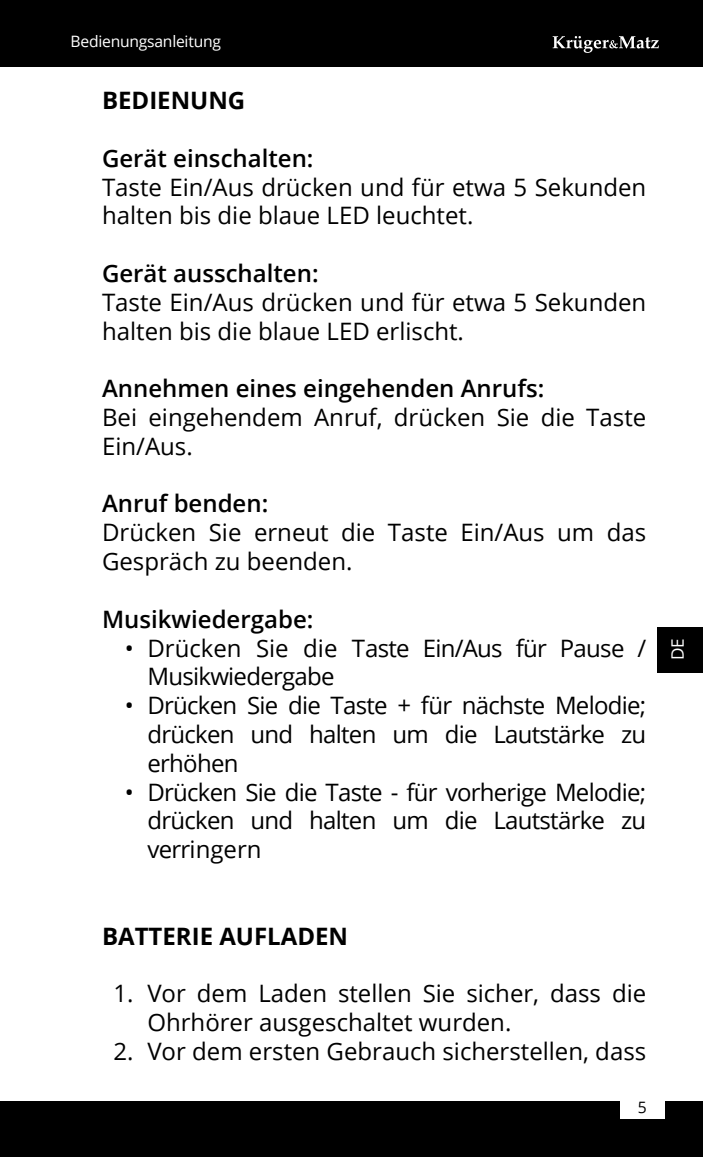
<style>
.page{position:relative;width:703px;height:1157px;background:#fff}
.page>*{position:absolute;margin:0;border:0;box-sizing:border-box;transform-origin:0 0}
.t1{font:24px/28.8px "Open Sans";color:#000}
.t2{font:600 24px "Open Sans";color:#000}
.t3{font:24px/28.8px "Open Sans";letter-spacing:-.03em;color:#000}
.t4{font:700 24px "Open Sans";color:#000}
.t5{font:17.2px "Open Sans";color:#fff}
.t6{font:15.6px "Open Sans";letter-spacing:-.015em;color:#fff}
.t7{font:15.6px "Open Sans";color:#000}
</style>
<div class="page">
<div style="left:0;top:1101px;width:703px;height:56px;background:#000"></div>
<div style="left:0;top:0;width:703px;height:67px;background:#000"></div>
<svg style="left:553px;top:36px;width:106px;height:17px"></svg>
<div style="left:620px;top:1095px;width:44px;height:24px;background:#fff"></div>
<div style="left:658px;top:627px;width:45px;height:45px;background:#000"></div>
<p class="t6" style="left:71px;top:30px;width:152px">Bedienungsanleitung</p>
<p class="t4" style="left:102px;top:83px;width:145px">BEDIENUNG</p>
<p class="t2" style="left:102px;top:141px;width:213px">Gerät einschalten:</p>
<p class="t1" style="left:102px;top:172px;width:546px">Taste Ein/Aus drücken und für etwa 5 Sekunden halten bis die blaue LED leuchtet.</p>
<p class="t2" style="left:102px;top:257px;width:218px">Gerät ausschalten:</p>
<p class="t1" style="left:102px;top:287px;width:546px">Taste Ein/Aus drücken und für etwa 5 Sekunden halten bis die blaue LED erlischt.</p>
<p class="t2" style="left:102px;top:372px;width:444px">Annehmen eines eingehenden Anrufs:</p>
<p class="t1" style="left:102px;top:402px;width:546px">Bei eingehendem Anruf, drücken Sie die Taste<br>Ein/Aus.</p>
<p class="t2" style="left:102px;top:487px;width:168px">Anruf benden:</p>
<p class="t1" style="left:102px;top:517px;width:546px">Drücken Sie erneut die Taste Ein/Aus um das<br>Gespräch zu beenden.</p>
<p class="t2" style="left:102px;top:602px;width:213px">Musikwiedergabe:</p>
<p class="t3" style="left:147px;top:633px;width:500px;text-indent:-23px">• Drücken Sie die Taste Ein/Aus für Pause /<br>Musikwiedergabe</p>
<p class="t1" style="left:147px;top:690px;width:500px;text-align:justify;text-indent:-23px">• Drücken Sie die Taste + für nächste Melodie; drücken und halten um die Lautstärke zu erhöhen</p>
<p class="t1" style="left:147px;top:777px;width:500px;text-align:justify;text-indent:-23px">• Drücken Sie die Taste - für vorherige Melodie; drücken und halten um die Lautstärke zu verringern</p>
<p class="t4" style="left:102px;top:919px;width:248px">BATTERIE AUFLADEN</p>
<p class="t1" style="left:147px;top:978px;width:500px;text-indent:-34px">1. Vor dem Laden stellen Sie sicher, dass die<br>Ohrhörer ausgeschaltet wurden.</p>
<p class="t1" style="left:113px;top:1036px;width:534px">2. Vor dem ersten Gebrauch sicherstellen, dass</p>
<p class="t7" style="left:638px;top:1096px;width:10px">5</p>
<p class="t5" style="left:666px;top:660px;width:23px;rotate:-90deg">DE</p>
</div>
